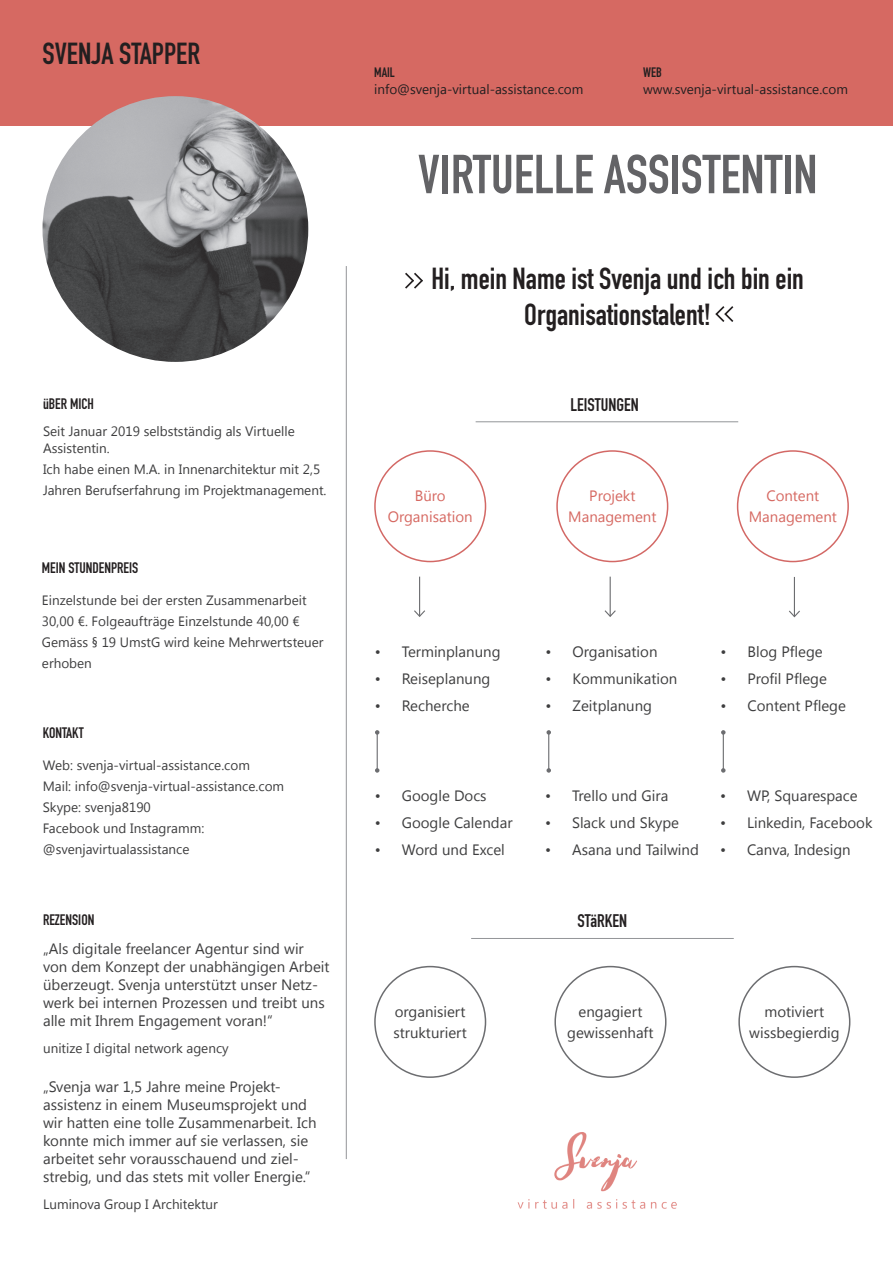
<style>
.page{position:relative;width:893px;height:1263px;background:#fff}
.page>*{position:absolute;margin:0;border:0;box-sizing:border-box;transform-origin:0 0}
.t1{font:700 54px "DIN Condensed";color:#636366}
.t2{font:700 30px "DIN Condensed";color:#231f20}
.t3{font:700 18px "DIN Condensed";color:#231f20}
.t4{font:15px/18px "Segoe UI";color:#3e3e3f}
.t5{font:15px "Segoe UI";color:#d66962}
.t6{font:700 15px "DIN Condensed";color:#231f20}
.t7{font:13.5px/21px "Segoe UI";color:#3e3e3f}
.t8{font:13.5px "Segoe UI";color:#231f20}
.t9{font:700 13.5px "DIN Condensed";color:#231f20}
</style>
<div class="page">
<div style="left:0;top:0;width:893px;height:125px;background:#d66962"></div>
<img style="left:43px;top:96px;width:265px;height:266px;border-radius:133px">
<hr style="left:346px;top:266px;width:1px;height:893px;background:#939598">
<div style="left:374px;top:450px;width:112px;height:112px;border:2px solid #d36865;border-radius:50%"></div>
<div style="left:556px;top:450px;width:112px;height:112px;border:2px solid #d36865;border-radius:50%"></div>
<div style="left:737px;top:450px;width:112px;height:112px;border:2px solid #d36865;border-radius:50%"></div>
<div style="left:374px;top:966px;width:112px;height:112px;border:2px solid #6c6d70;border-radius:50%"></div>
<div style="left:554px;top:966px;width:112px;height:112px;border:2px solid #6c6d70;border-radius:50%"></div>
<div style="left:738px;top:966px;width:112px;height:112px;border:2px solid #6c6d70;border-radius:50%"></div>
<hr style="left:419px;top:577px;width:1px;height:39px;background:#6c6d70">
<svg style="left:414px;top:609px;width:11px;height:8px"></svg>
<hr style="left:476px;top:421px;width:262px;height:1px;background:#939598">
<hr style="left:471px;top:938px;width:263px;height:1px;background:#939598">
<hr style="left:610px;top:577px;width:1px;height:39px;background:#6c6d70">
<svg style="left:604px;top:609px;width:12px;height:8px"></svg>
<hr style="left:794px;top:577px;width:1px;height:40px;background:#6c6d70">
<svg style="left:789px;top:609px;width:11px;height:9px"></svg>
<hr style="left:377px;top:732px;width:1px;height:38px;background:#6c6d70">
<svg style="left:375px;top:730px;width:4px;height:5px"></svg>
<svg style="left:375px;top:768px;width:4px;height:5px"></svg>
<img style="left:517px;top:1132px;width:160px;height:77px">
<hr style="left:548px;top:732px;width:1px;height:38px;background:#6c6d70">
<svg style="left:546px;top:730px;width:5px;height:5px"></svg>
<svg style="left:546px;top:768px;width:5px;height:5px"></svg>
<hr style="left:723px;top:732px;width:1px;height:38px;background:#6c6d70">
<svg style="left:721px;top:730px;width:5px;height:5px"></svg>
<svg style="left:721px;top:768px;width:5px;height:5px"></svg>
<svg style="left:405px;top:272px;width:18px;height:17px"></svg>
<svg style="left:715px;top:306px;width:19px;height:16px"></svg>
<p class="t2" style="left:43px;top:33px;width:159px">SVENJA STAPPER</p>
<p class="t6" style="left:43px;top:394px;width:52px">üBER MICH</p>
<p class="t7" style="left:43px;top:423px;width:253px;line-height:16.2px">Seit Januar 2019 selbstständig als Virtuelle<br>Assistentin.</p>
<p class="t7" style="left:43px;top:458px;width:285px">Ich habe einen M.A. in Innenarchitektur mit 2,5<br>Jahren Berufserfahrung im Projektmanagement.</p>
<p class="t6" style="left:42px;top:558px;width:98px">MEIN STUNDENPREIS</p>
<p class="t7" style="left:42px;top:589px;width:266px">Einzelstunde bei der ersten Zusammenarbeit</p>
<p class="t7" style="left:42px;top:610px;width:259px">30,00 €. Folgeaufträge Einzelstunde 40,00 €</p>
<p class="t7" style="left:42px;top:631px;width:283px">Gemäss § 19 UmstG wird keine Mehrwertsteuer erhoben</p>
<p class="t6" style="left:43px;top:722px;width:42px">KONTAKT</p>
<p class="t7" style="left:43px;top:754px;width:209px">Web: svenja-virtual-assistance.com</p>
<p class="t7" style="left:43px;top:775px;width:243px">Mail: info@svenja-virtual-assistance.com</p>
<p class="t7" style="left:43px;top:796px;width:110px">Skype: svenja8190</p>
<p class="t7" style="left:43px;top:817px;width:163px">Facebook und Instagramm:</p>
<p class="t7" style="left:43px;top:838px;width:148px">@svenjavirtualassistance</p>
<p class="t6" style="left:43px;top:910px;width:53px">REZENSION</p>
<p class="t4" style="left:43px;top:939px;width:288px">„Als digitale freelancer Agentur sind wir von dem Konzept der unabhängigen Arbeit überzeugt. Svenja unterstützt unser Netz&shy;werk bei internen Prozessen und treibt uns alle mit Ihrem Engagement voran!“</p>
<p class="t7" style="left:43px;top:1037px;width:187px">unitize I digital network agency</p>
<p class="t4" style="left:43px;top:1077px;width:239px">„Svenja war 1,5 Jahre meine Projekt-</p>
<p class="t4" style="left:43px;top:1095px;width:275px">assistenz in einem Museumsprojekt und wir hatten eine tolle Zusammenarbeit. Ich konnte mich immer auf sie verlassen, sie arbeitet sehr vorausschauend und ziel-</p>
<p class="t4" style="left:43px;top:1167px;width:269px">strebig, und das stets mit voller Energie.“</p>
<p class="t7" style="left:43px;top:1193px;width:176px">Luminova Group I Architektur</p>
<p class="t9" style="left:374px;top:64px;width:22px">MAIL</p>
<p class="t8" style="left:374px;top:79px;width:211px">info@svenja-virtual-assistance.com</p>
<p class="t9" style="left:643px;top:64px;width:20px">WEB</p>
<p class="t8" style="left:643px;top:79px;width:206px">www.svenja-virtual-assistance.com</p>
<p class="t1" style="left:418px;top:138px;width:401px">VIRTUELLE ASSISTENTIN</p>
<p class="t2" style="left:431px;top:258px;width:374px">Hi, mein Name ist Svenja und ich bin ein</p>
<p class="t2" style="left:524px;top:294px;width:188px">Organisationstalent!</p>
<p class="t5" style="left:415px;top:485px;width:32px">Büro</p>
<p class="t5" style="left:388px;top:506px;width:86px">Organisation</p>
<p class="t3" style="left:570px;top:393px;width:70px">LEISTUNGEN</p>
<p class="t5" style="left:589px;top:485px;width:48px">Projekt</p>
<p class="t5" style="left:568px;top:506px;width:90px">Management</p>
<p class="t5" style="left:766px;top:485px;width:54px">Content</p>
<p class="t5" style="left:749px;top:506px;width:90px">Management</p>
<p class="t4" style="left:375px;top:642px;width:127px">• Terminplanung</p>
<p class="t4" style="left:375px;top:669px;width:117px">• Reiseplanung</p>
<p class="t4" style="left:375px;top:696px;width:96px">• Recherche</p>
<p class="t4" style="left:375px;top:786px;width:113px">• Google Docs</p>
<p class="t4" style="left:375px;top:813px;width:139px">• Google Calendar</p>
<p class="t4" style="left:375px;top:840px;width:132px">• Word und Excel</p>
<p class="t4" style="left:395px;top:1002px;width:72px">organisiert</p>
<p class="t4" style="left:393px;top:1023px;width:75px">strukturiert</p>
<p class="t4" style="left:546px;top:642px;width:113px">• Organisation</p>
<p class="t4" style="left:546px;top:669px;width:133px">• Kommunikation</p>
<p class="t4" style="left:546px;top:696px;width:108px">• Zeitplanung</p>
<p class="t4" style="left:720px;top:642px;width:104px">• Blog Pflege</p>
<p class="t4" style="left:720px;top:669px;width:108px">• Profil Pflege</p>
<p class="t4" style="left:720px;top:696px;width:127px">• Content Pflege</p>
<p class="t4" style="left:545px;top:786px;width:125px">• Trello und Gira</p>
<p class="t4" style="left:545px;top:813px;width:135px">• Slack und Skype</p>
<p class="t4" style="left:545px;top:840px;width:155px">• Asana und Tailwind</p>
<p class="t3" style="left:578px;top:909px;width:51px">STäRKEN</p>
<p class="t4" style="left:720px;top:786px;width:139px">• WP, Squarespace</p>
<p class="t4" style="left:720px;top:813px;width:154px">• Linkedin, Facebook</p>
<p class="t4" style="left:720px;top:840px;width:132px">• Canva, Indesign</p>
<p class="t4" style="left:579px;top:1002px;width:65px">engagiert</p>
<p class="t4" style="left:567px;top:1023px;width:88px">gewissenhaft</p>
<p class="t4" style="left:764px;top:1002px;width:61px">motiviert</p>
<p class="t4" style="left:749px;top:1023px;width:92px">wissbegierdig</p>
</div>
